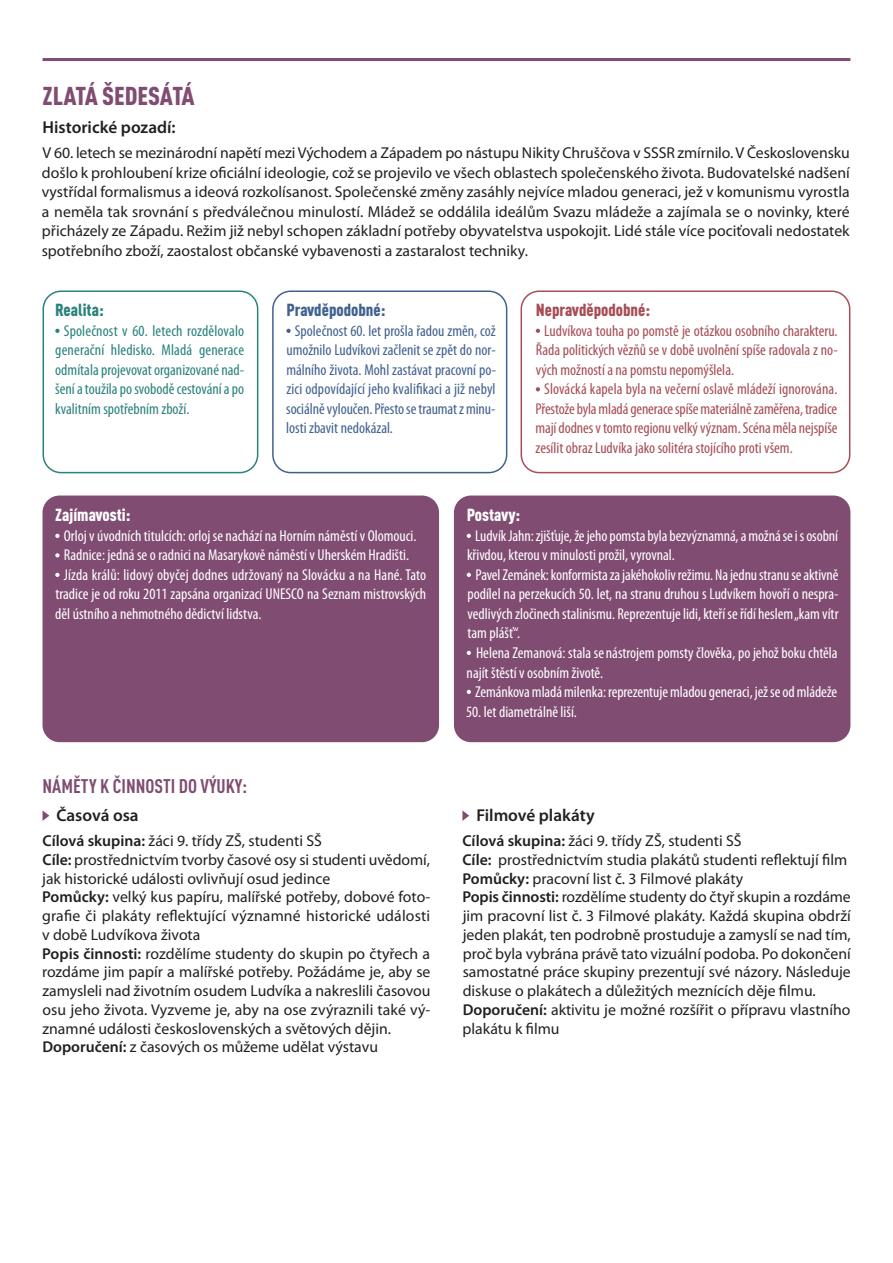
<style>
.page{position:relative;width:893px;height:1263px;background:#fff}
.page>*{position:absolute;margin:0;border:0;box-sizing:border-box;transform-origin:0 0}
.t1{font:900 condensed 25.5px "DIN Pro";color:#804c72}
.t2{font:700 condensed 19.5px "DIN Pro";color:#804c72}
.t3{font:600 17.25px "Myriad Pro";color:#231f20}
.t4{font:900 condensed 17.25px "DIN Pro";color:#fff}
.t5{font:900 condensed 17.25px "DIN Pro";color:#a64d56}
.t6{font:900 condensed 17.25px "DIN Pro";color:#41618e}
.t7{font:900 condensed 17.25px "DIN Pro";color:#2a827d}
.t8{font:15.75px/18.8px "Myriad Pro";color:#231f20}
.t9{font:condensed 15.75px "Myriad Pro";color:#fff}
.t10{font:condensed 15.75px "Myriad Pro";color:#a64d56}
.t11{font:condensed 15.75px/19.5px "Myriad Pro";letter-spacing:-.005em;color:#41618e;text-align:justify}
.t12{font:condensed 15.75px/19.5px "Myriad Pro";color:#2a827d;text-align:justify}
.s1{font-weight:600}
</style>
<div class="page">
<svg style="left:521px;top:290px;width:329px;height:183px"></svg>
<svg style="left:43px;top:290px;width:215px;height:183px"></svg>
<svg style="left:272px;top:290px;width:235px;height:183px"></svg>
<svg style="left:536px;top:329px;width:4px;height:4px"></svg>
<svg style="left:536px;top:387px;width:4px;height:4px"></svg>
<hr style="left:43px;top:58px;width:807px;height:3px;background:#804c72">
<div style="left:43px;top:495px;width:396px;height:247px;background:#804c72;border-radius:17px"></div>
<div style="left:454px;top:495px;width:396px;height:247px;background:#804c72;border-radius:17px"></div>
<svg style="left:55px;top:534px;width:5px;height:4px"></svg>
<svg style="left:55px;top:553px;width:5px;height:4px"></svg>
<svg style="left:55px;top:573px;width:5px;height:4px"></svg>
<svg style="left:467px;top:534px;width:4px;height:4px"></svg>
<svg style="left:467px;top:651px;width:4px;height:4px"></svg>
<svg style="left:467px;top:573px;width:4px;height:4px"></svg>
<svg style="left:467px;top:690px;width:4px;height:4px"></svg>
<svg style="left:43px;top:811px;width:6px;height:10px"></svg>
<svg style="left:462px;top:810px;width:7px;height:11px"></svg>
<h1 class="t1" style="left:43px;top:78px;width:154px">ZLATÁ ŠEDESÁTÁ</h1>
<p class="t3" style="left:43px;top:116px;width:135px">Historické pozadí:</p>
<p class="t8" style="left:42px;top:143px;width:810px;line-height:19.5px;text-align:justify">V 60. letech se mezinárodní napětí meziVýchodem a Západem po nástupu Nikity Chruščova v SSSR zmírnilo.V Československu došlo k prohloubení krize oficiální ideologie, což se projevilo ve všech oblastech společenského života. Budovatelské nadšení vystřídal formalismus a ideová rozkolísanost. Společenské změny zasáhly nejvíce mladou generaci, jež v komunismu vyrostla a neměla tak srovnání s předválečnou minulostí. Mládež se oddálila ideálům Svazu mládeže a zajímala se o novinky, které přicházely ze Západu. Režim již nebyl schopen základní potřeby obyvatelstva uspokojit. Lidé stále více pociťovali nedostatek spotřebního zboží, zaostalost občanské vybavenosti a zastaralost techniky.</p>
<p class="t7" style="left:55px;top:298px;width:50px">Realita:</p>
<p class="t12" style="left:55px;top:321px;width:190px;text-indent:9px">Společnost v 60. letech rozdělovalo generační hledisko. Mladá generace odmítalaprojevovatorganizované nad&shy;šeníatoužilaposvoboděcestováníapo kvalitním spotřebním zboží.</p>
<p class="t6" style="left:286px;top:298px;width:100px">Pravděpodobné:</p>
<p class="t11" style="left:286px;top:321px;width:211px;text-indent:9px">Společnost 60. let prošla řadou změn, což umožnilo Ludvíkovi začlenit se zpět do nor&shy;málního života. Mohl zastávat pracovní po&shy;zici odpovídající jeho kvalifikaci a již nebyl sociálněvyloučen.Přestosetraumatzminu&shy;losti zbavit nedokázal.</p>
<p class="t5" style="left:536px;top:298px;width:116px">Nepravděpodobné:</p>
<p class="t10" style="left:544px;top:321px;width:295px">Ludvíkova touha po pomstě je otázkou osobního charakteru.</p>
<p class="t10" style="left:536px;top:341px;width:304px">Řada politických vězňů se v době uvolnění spíše radovala z no-</p>
<p class="t10" style="left:536px;top:360px;width:200px">vých možností a na pomstu nepomýšlela.</p>
<p class="t10" style="left:544px;top:380px;width:295px">Slovácká kapela byla na večerní oslavě mládeží ignorována.</p>
<p class="t10" style="left:535px;top:399px;width:303px">Přestožebylamladágeneracespíšemateriálnězaměřena,tradice</p>
<p class="t10" style="left:535px;top:419px;width:304px">majídodnesvtomtoregionuvelkývýznam.Scénaměla nejspíše</p>
<p class="t10" style="left:536px;top:438px;width:259px">zesílit obraz Ludvíka jako solitéra stojícího proti všem.</p>
<p class="t4" style="left:55px;top:503px;width:77px">Zajímavosti:</p>
<p class="t9" style="left:64px;top:526px;width:354px">Orloj v úvodních titulcích: orloj se nachází na Horním náměstí v Olomouci.</p>
<p class="t9" style="left:64px;top:546px;width:347px">Radnice: jedná se o radnici na Masarykově náměstí v Uherském Hradišti.</p>
<p class="t9" style="left:64px;top:565px;width:364px">Jízda králů: lidový obyčej dodnes udržovaný na Slovácku a na Hané. Tato</p>
<p class="t9" style="left:55px;top:585px;width:372px">tradice je od roku 2011 zapsána organizací UNESCO na Seznam mistrovských</p>
<p class="t9" style="left:55px;top:604px;width:208px">děl ústního a nehmotného dědictví lidstva.</p>
<p class="t2" style="left:43px;top:772px;width:206px">NÁMĚTY K ČINNOSTI DO VÝUKY:</p>
<p class="t3" style="left:56px;top:804px;width:84px">Časová osa</p>
<p class="t8" style="left:42px;top:831px;width:390px"><span class="s1">Cílová skupina:</span> žáci 9. třídy ZŠ, studenti SŠ<br><span class="s1">Cíle:</span> prostřednictvím tvorby časové osy si studenti uvědomí, jak historické události ovlivňují osud jedince<br><span class="s1">Pomůcky:</span> velký kus papíru, malířské potřeby, dobové foto&shy;grafie či plakáty reflektující významné historické události v době Ludvíkova života<br><span class="s1">Popis činnosti:</span> rozdělíme studenty do skupin po čtyřech a rozdáme jim papír a malířské potřeby. Požádáme je, aby se zamysleli nad životním osudem Ludvíka a nakreslili časovou osu jeho života. Vyzveme je, aby na ose zvýraznili také vý&shy;znamné události československých a světových dějin.<br><span class="s1">Doporučení:</span> z časových os můžeme udělat výstavu</p>
<p class="t4" style="left:467px;top:503px;width:55px">Postavy:</p>
<p class="t9" style="left:475px;top:526px;width:364px">LudvíkJahn:zjišťuje,žejehopomstabylabezvýznamná,amožnáseisosobní</p>
<p class="t9" style="left:467px;top:546px;width:209px">křivdou, kterou v minulosti prožil, vyrovnal.</p>
<p class="t9" style="left:476px;top:565px;width:364px">PavelZemánek:konformistazajakéhokolivrežimu. Najednustranuseaktivně</p>
<p class="t9" style="left:467px;top:585px;width:373px">podílel na perzekucích 50. let, na stranu druhou s Ludvíkem hovoří o nespra-</p>
<p class="t9" style="left:467px;top:604px;width:373px">vedlivých zločinech stalinismu. Reprezentujelidi,kteříseřídí heslem„kamvítr</p>
<p class="t9" style="left:468px;top:624px;width:54px">tam plášť“.</p>
<p class="t9" style="left:476px;top:643px;width:363px">Helena Zemanová: stala se nástrojem pomsty člověka, po jehož boku chtěla</p>
<p class="t9" style="left:467px;top:663px;width:138px">najít štěstí v osobním životě.</p>
<p class="t9" style="left:475px;top:682px;width:364px">Zemánkovamladámilenka: reprezentujemladougeneraci, ježseodmládeže</p>
<p class="t9" style="left:466px;top:702px;width:112px">50. let diametrálně liší.</p>
<p class="t3" style="left:476px;top:804px;width:120px">Filmové plakáty</p>
<p class="t8" style="left:462px;top:831px;width:390px"><span class="s1">Cílová skupina:</span> žáci 9. třídy ZŠ, studenti SŠ<br><span class="s1">Cíle:</span> prostřednictvím studia plakátů studenti reflektují film <span class="s1">Pomůcky:</span> pracovní list č. 3 Filmové plakáty<br><span class="s1">Popis činnosti:</span> rozdělíme studenty do čtyř skupin a rozdáme jim pracovní list č. 3 Filmové plakáty. Každá skupina obdrží jeden plakát, ten podrobně prostuduje a zamyslí se nad tím, proč byla vybrána právě tato vizuální podoba. Po dokončení samostatné práce skupiny prezentují své názory. Následuje diskuse o plakátech a důležitých meznících děje filmu.<br><span class="s1">Doporučení:</span> aktivitu je možné rozšířit o přípravu vlastního plakátu k filmu</p>
</div>
